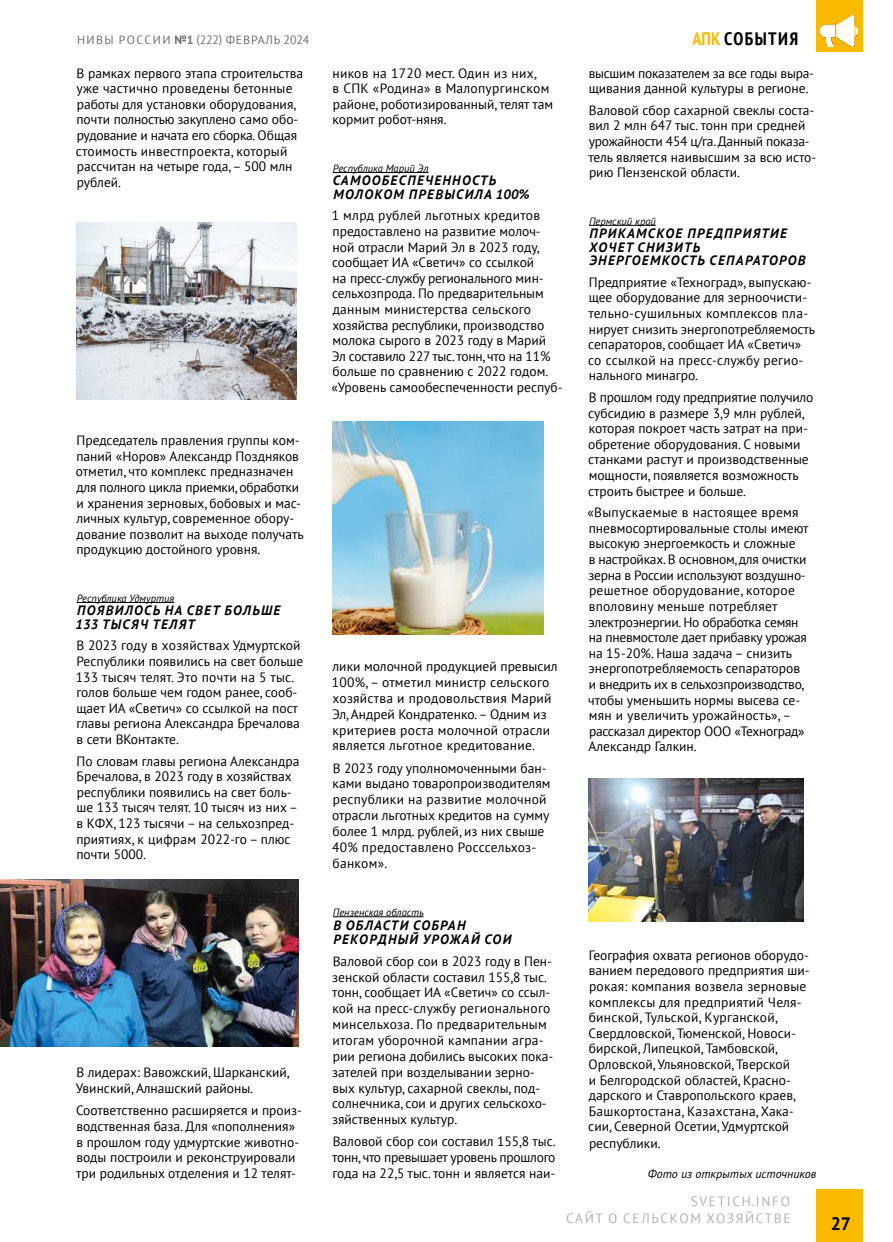
<style>
.page{position:relative;width:893px;height:1242px;background:#fff}
.page>*{position:absolute;margin:0;border:0;box-sizing:border-box;transform-origin:0 0}
.t1{font:700 condensed 18px "PT Sans";letter-spacing:.08em;color:#000}
.t2{font:700 18px "PT Sans";color:#000}
.t3{font:13.5px/15.6px "PT Sans";color:#000}
.t4{font:13.5px/15.9px "PT Sans";letter-spacing:.02em;color:#000}
.t5{font:italic 700 13.5px/13.5px "PT Sans";letter-spacing:.1em;color:#000}
.t6{font:13.5px/15.6px "PT Sans";letter-spacing:-.02em;color:#000}
.t7{font:13.5px/16.2px "PT Sans";letter-spacing:.12em;color:#b1b2b3;text-align:right}
.t8{font:12px "PT Sans";letter-spacing:.07em;color:#6e6e6e}
.t9{font:italic 12px "PT Sans";color:#000}
.t10{font:italic 10.5px "PT Sans";color:#000}
.s1{font-weight:700}
.s2{color:#fbb900}
</style>
<div class="page">
<div style="left:816px;top:1189px;width:47px;height:53px;background:#fbb900"></div>
<div style="left:816px;top:0;width:47px;height:52px;background:#fbb900"></div>
<hr style="left:589px;top:225px;width:67px;height:1px;background:#000">
<hr style="left:333px;top:172px;width:96px;height:1px;background:#000">
<img style="left:77px;top:223px;width:220px;height:176px">
<hr style="left:77px;top:602px;width:97px;height:1px;background:#000">
<img style="left:0;top:879px;width:298px;height:167px">
<img style="left:333px;top:421px;width:211px;height:213px">
<hr style="left:333px;top:916px;width:91px;height:1px;background:#000">
<img style="left:589px;top:778px;width:214px;height:143px">
<img style="left:821px;top:16px;width:37px;height:30px">
<p class="t8" style="left:77px;top:32px;width:234px">НИВЫ РОССИИ <span class="s1">№1</span> (222) ФЕВРАЛЬ 2024</p>
<h1 class="t1" style="left:692px;top:27px;width:107px"><span class="s2">АПК</span> СОБЫТИЯ</h1>
<p class="t3" style="left:333px;top:65px;width:222px">ников на 1720 мест. Один из них,<br>в СПК «Родина» в Малопургинском районе, роботизированный, телят там кормит робот-няня.</p>
<p class="t10" style="left:333px;top:161px;width:97px">Республика Марий Эл</p>
<p class="t5" style="left:333px;top:173px;width:198px">САМООБЕСПЕЧЕННОСТЬ<br>МОЛОКОМ ПРЕВЫСИЛА 100%</p>
<p class="t3" style="left:331px;top:207px;width:233px">1 млрд рублей льготных кредитов предоставлено на развитие молоч&shy;ной отрасли Марий Эл в 2023 году, сообщает ИА «Светич» со ссылкой<br>на пресс-службу регионального мин&shy;сельхозпрода. По предварительным данным министерства сельского хозяйства республики, производство молока сырого в 2023 году в Марий<br>Эл составило 227 тыс. тонн, что на 11% больше по сравнению с 2022 годом. «Уровень самообеспеченности респуб-</p>
<p class="t3" style="left:76px;top:65px;width:229px">В рамках первого этапа строительства уже частично проведены бетонные работы для установки оборудования, почти полностью закуплено само обо&shy;рудование и начата его сборка. Общая стоимость инвестпроекта, который рассчитан на четыре года, – 500 млн рублей.</p>
<p class="t6" style="left:589px;top:65px;width:227px">высшим показателем за все годы выра&shy;щивания данной культуры в регионе.</p>
<p class="t3" style="left:588px;top:102px;width:229px">Валовой сбор сахарной свеклы соста&shy;вил 2 млн 647 тыс. тонн при средней урожайности 454 ц/га. Данный показа&shy;тель является наивысшим за всю исто&shy;рию Пензенской области.</p>
<p class="t10" style="left:589px;top:214px;width:68px">Пермский край</p>
<p class="t5" style="left:589px;top:226px;width:218px">ПРИКАМСКОЕ ПРЕДПРИЯТИЕ<br>ХОЧЕТ СНИЗИТЬ<br>ЭНЕРГОЕМКОСТЬ СЕПАРАТОРОВ</p>
<p class="t3" style="left:588px;top:274px;width:228px">Предприятие «Техноград», выпускаю&shy;щее оборудование для зерноочисти&shy;тельно-сушильных комплексов пла&shy;нирует снизить энергопотребляемость сепараторов, сообщает ИА «Светич» со ссылкой на пресс-службу регио&shy;нального минагро.</p>
<p class="t3" style="left:588px;top:389px;width:226px">В прошлом году предприятие получило субсидию в размере 3,9 млн рублей, которая покроет часть затрат на при&shy;обретение оборудования. С новыми станками растут и производственные мощности, появляется возможность строить быстрее и больше.</p>
<p class="t3" style="left:587px;top:504px;width:223px">«Выпускаемые в настоящее время пневмосортировальные столы имеют высокую энергоемкость и сложные<br>в настройках. В основном, для очистки зерна в России используют воздушно&shy;решетное оборудование, которое вполовину меньше потребляет электроэнергии. Но обработка семян на пневмостоле дает прибавку урожая на 15-20%. Наша задача – снизить энергопотребляемость сепараторов и внедрить их в сельхозпроизводство, чтобы уменьшить нормы высева се&shy;мян и увеличить урожайность», – рассказал директор ООО «Техноград» Александр Галкин.</p>
<p class="t3" style="left:76px;top:432px;width:229px">Председатель правления группы ком&shy;паний «Норов» Александр Поздняков отметил, что комплекс предназначен для полного цикла приемки, обработки и хранения зерновых, бобовых и мас&shy;личных культур, современное обору&shy;дование позволит на выходе получать продукцию достойного уровня.</p>
<p class="t10" style="left:77px;top:591px;width:99px">Республика Удмуртия</p>
<p class="t5" style="left:75px;top:603px;width:206px">ПОЯВИЛОСЬ НА СВЕТ БОЛЬШЕ<br>133 ТЫСЯЧ ТЕЛЯТ</p>
<p class="t3" style="left:76px;top:637px;width:229px">В 2023 году в хозяйствах Удмуртской<br>Республики появились на свет больше<br>133 тысяч телят. Это почти на 5 тыс. голов больше чем годом ранее, сооб&shy;щает ИА «Светич» со ссылкой на пост главы региона Александра Бречалова в сети ВКонтакте.</p>
<p class="t3" style="left:76px;top:752px;width:224px">По словам главы региона Александра<br>Бречалова, в 2023 году в хозяйствах республики появились на свет боль&shy;ше 133 тысяч телят. 10 тысяч из них – в КФХ, 123 тысячи – на сельхозпред&shy;приятиях, к цифрам 2022-го – плюс почти 5000.</p>
<p class="t4" style="left:332px;top:658px;width:227px">лики молочной продукцией превысил 100%, – отметил министр сельского хозяйства и продовольствия Марий Эл, Андрей Кондратенко. – Одним из критериев роста молочной отрасли является льготное кредитование.</p>
<p class="t3" style="left:332px;top:759px;width:220px">В 2023 году уполномоченными бан&shy;ками выдано товаропроизводителям республики на развитие молочной отрасли льготных кредитов на сумму более 1 млрд. рублей, из них свыше<br>40% предоставлено Росссельхоз&shy;банком».</p>
<p class="t3" style="left:76px;top:1064px;width:215px">В лидерах: Вавожский, Шарканский,<br>Увинский, Алнашский районы.</p>
<p class="t3" style="left:76px;top:1102px;width:227px">Соответственно расширяется и произ&shy;водственная база. Для «пополнения» в прошлом году удмуртские животно&shy;воды построили и реконструировали три родильных отделения и 12 телят-</p>
<p class="t10" style="left:333px;top:905px;width:93px">Пензенская область</p>
<p class="t5" style="left:333px;top:918px;width:179px">В ОБЛАСТИ СОБРАН<br>РЕКОРДНЫЙ УРОЖАЙ СОИ</p>
<p class="t3" style="left:332px;top:952px;width:223px">Валовой сбор сои в 2023 году в Пен&shy;зенской области составил 155,8 тыс. тонн, сообщает ИА «Светич» со ссыл&shy;кой на пресс-службу регионального минсельхоза. По предварительным итогам уборочной кампании агра&shy;рии региона добились высоких пока&shy;зателей при возделывании зерно&shy;вых культур, сахарной свеклы, под&shy;солнечника, сои и других сельскохо&shy;зяйственных культур.</p>
<p class="t3" style="left:332px;top:1133px;width:225px;text-align:justify">Валовой сбор сои составил 155,8 тыс. тонн, что превышает уровень прошлого года на 22,5 тыс. тонн и является наи-</p>
<p class="t3" style="left:588px;top:947px;width:223px">География охвата регионов оборудо&shy;ванием передового предприятия ши&shy;рокая: компания возвела зерновые комплексы для предприятий Челя&shy;бинской, Тульской, Курганской,<br>Свердловской, Тюменской, Новоси&shy;бирской, Липецкой, Тамбовской,<br>Орловской, Ульяновской, Тверской<br>и Белгородской областей, Красно&shy;дарского и Ставропольского краев,<br>Башкортостана, Казахстана, Хака&shy;сии, Северной Осетии, Удмуртской республики.</p>
<p class="t9" style="left:648px;top:1166px;width:170px">Фото из открытых источников</p>
<p class="t7" style="left:566px;top:1193px;width:226px">SVETICH.INFO<br>САЙТ О СЕЛЬСКОМ ХОЗЯЙСТВЕ</p>
<h1 class="t2" style="left:831px;top:1211px;width:22px">27</h1>
</div>
